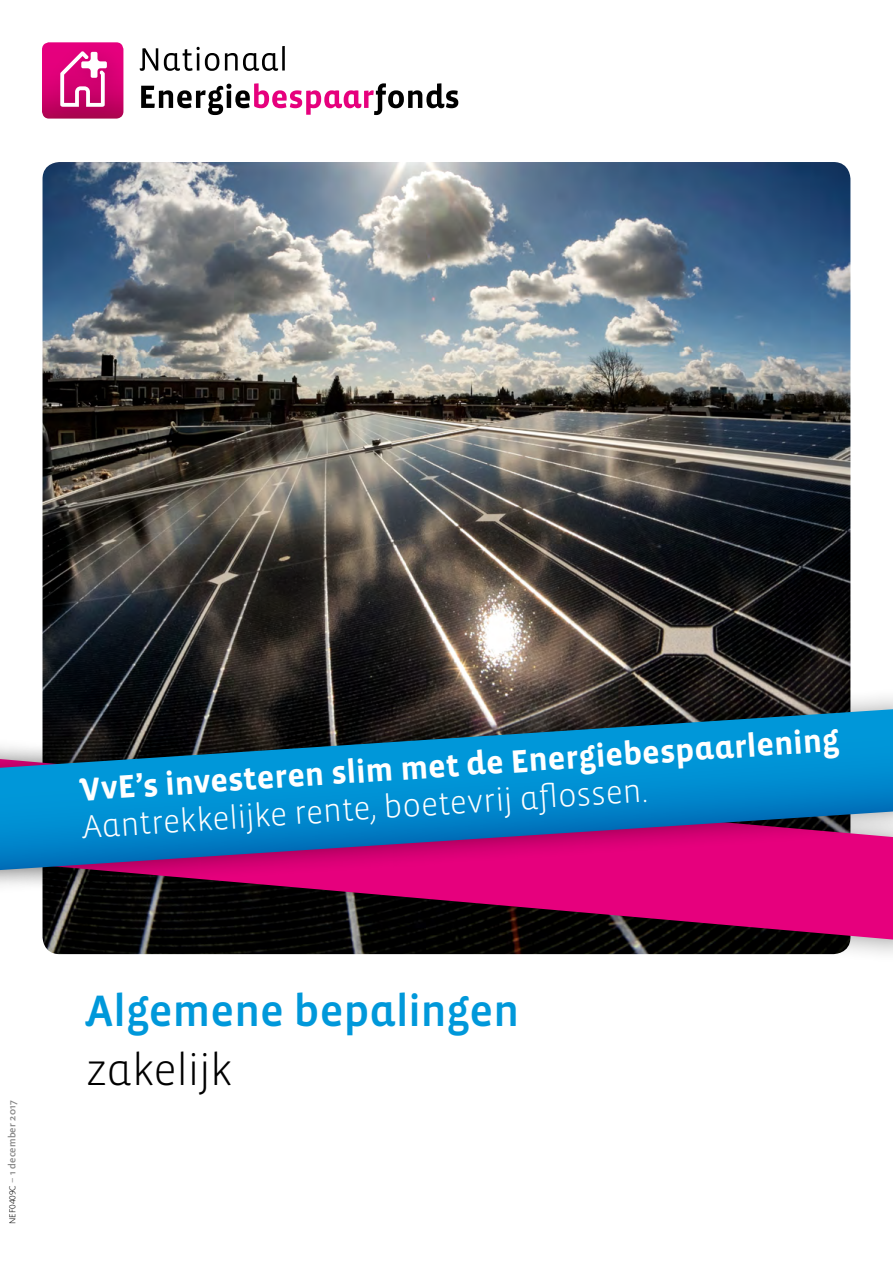
<style>
.page{position:relative;width:893px;height:1263px;background:#fff}
.page>*{position:absolute;margin:0;border:0;box-sizing:border-box;transform-origin:0 0}
.t1{font:45px "Vista Sans Alt Med";letter-spacing:-.005em;color:#0098da}
.t2{font:300 45px "Vista Sans Alt";letter-spacing:-.02em;color:#000}
.t3{font:700 33px "Vista Sans Alt";color:#fff}
.t4{font:300 33px "Vista Sans Alt";color:#fff}
.t5{font:500 10.5px "Kievit OT";letter-spacing:.02em;color:#878787}
.s1{font-weight:300;font-size:9px;color:#000}
.s2{font-weight:400}
</style>
<div class="page">
<img style="left:43px;top:162px;width:807px;height:497px">
<div style="left:0;top:659px;width:893px;height:306px;background:#000;opacity:.4"></div>
<div style="left:0;top:687px;width:893px;height:267px;background:#000;opacity:.4"></div>
<svg style="left:0;top:709px;width:893px;height:161px;background:#2f63a2"></svg>
<svg style="left:140px;top:48px;width:18px;height:23px"></svg>
<svg style="left:164px;top:47px;width:55px;height:24px"></svg>
<svg style="left:225px;top:46px;width:60px;height:25px"></svg>
<svg style="left:141px;top:83px;width:317px;height:32px"></svg>
<svg style="left:42px;top:42px;width:81px;height:77px;background:#d82b86"></svg>
<hr style="left:205px;top:0;width:137px;height:1px;background:#e6007d">
<p class="t5" style="left:6px;top:1224px;width:125px;rotate:-90deg"><span class="s1">NEF0409C</span> <span class="s2">–</span> 1 december 2017</p>
<p class="t3" style="left:79px;top:774px;width:762px;rotate:-4deg">VvE’s investeren slim met de Energiebespaarlening</p>
<p class="t4" style="left:82px;top:811px;width:568px;rotate:-4deg">Aantrekkelijke rente, boetevrij afl ossen.</p>
<h1 class="t1" style="left:86px;top:988px;width:435px">Algemene bepalingen</h1>
<h1 class="t2" style="left:86px;top:1047px;width:148px">zakelijk</h1>
</div>
